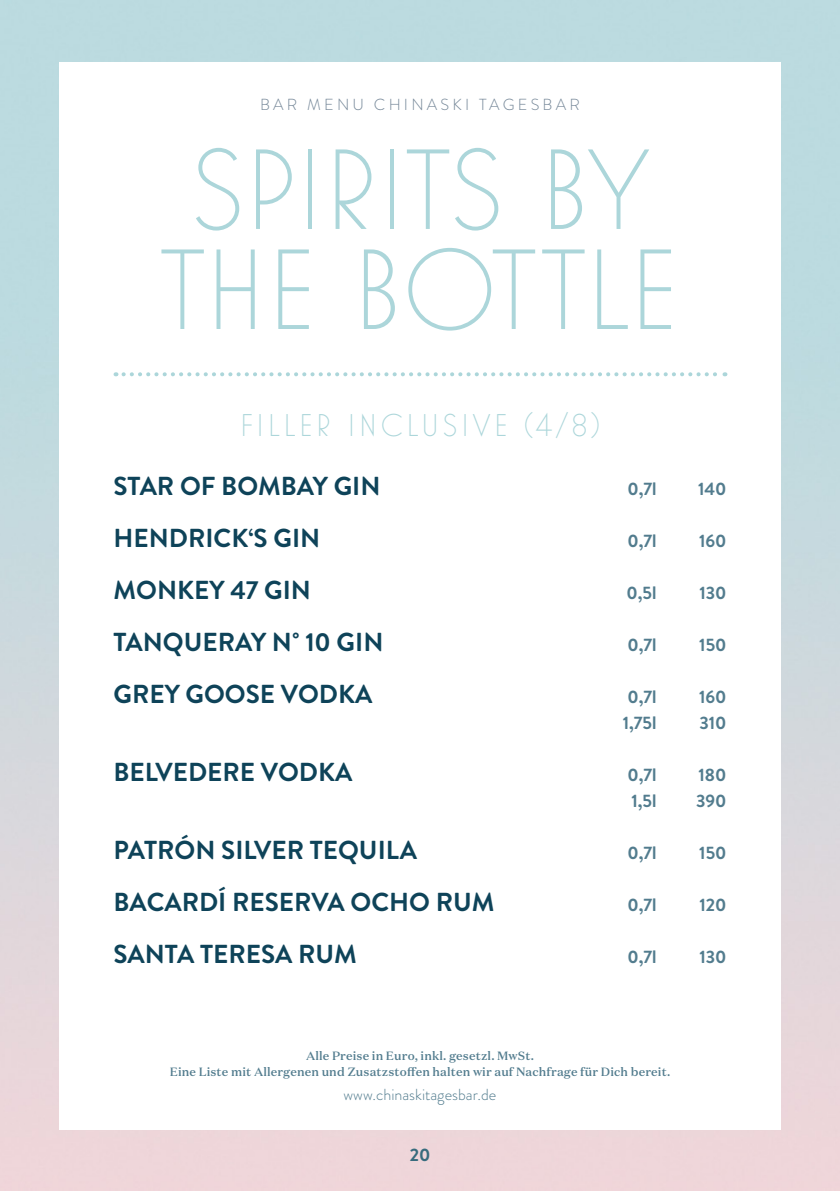
<style>
.page{position:relative;width:840px;height:1191px;background:#fff}
.page>*{position:absolute;margin:0;border:0;box-sizing:border-box;transform-origin:0 0}
.GRUPPE{font:300 116px "Mostra Nuova Alt D";letter-spacing:-.035em;color:#acd6da}
.TEILGRUPPE{font:300 32px "Mostra Nuova Alt D";letter-spacing:.085em;color:#acd6da}
.PRODUKT{font:700 26px "Brandon Grotesque";color:#0e4359}
.PREISE{font:700 18px "Brandon Grotesque";color:#527c8e}
.t1{font:700 18px "Brandon Grotesque";color:#376b7d}
.t2{font:300 16px "Brandon Grotesque";color:#527c8e}
.t3{font:300 16px "Brandon Grotesque";letter-spacing:.2em;color:#758798}
.t4{font:500 12px/16px "Domaine Text";letter-spacing:.01em;color:#527c8e;text-align:center}
</style>
<div class="page">
<svg style="left:123px;top:372px;width:602px;height:4px"></svg>
<p class="t3" style="left:260px;top:94px;width:321px">BAR MENU CHINASKI TAGESBAR</p>
<p class="GRUPPE" style="left:189px;top:123px;width:463px">SPIRITS BY</p>
<p class="GRUPPE" style="left:160px;top:223px;width:521px">THE BOTTLE</p>
<p class="TEILGRUPPE" style="left:239px;top:407px;width:362px">FILLER INCLUSIVE (4/8)</p>
<p class="PRODUKT" style="left:113px;top:467px;width:268px">STAR OF BOMBAY GIN</p>
<p class="PRODUKT" style="left:113px;top:519px;width:208px">HENDRICK‘S GIN</p>
<p class="PRODUKT" style="left:113px;top:571px;width:199px">MONKEY 47 GIN</p>
<p class="PRODUKT" style="left:113px;top:623px;width:271px">TANQUERAY N˚ 10 GIN</p>
<p class="PRODUKT" style="left:113px;top:675px;width:260px">GREY GOOSE VODKA</p>
<p class="PRODUKT" style="left:113px;top:753px;width:240px">BELVEDERE VODKA</p>
<p class="PRODUKT" style="left:113px;top:831px;width:305px">PATRÓN SILVER TEQUILA</p>
<p class="PRODUKT" style="left:113px;top:883px;width:382px">BACARDÍ RESERVA OCHO RUM</p>
<p class="PRODUKT" style="left:113px;top:935px;width:245px">SANTA TERESA RUM</p>
<p class="PREISE" style="left:627px;top:476px;width:30px">0,7l</p>
<p class="PREISE" style="left:627px;top:528px;width:30px">0,7l</p>
<p class="PREISE" style="left:626px;top:580px;width:31px">0,5l</p>
<p class="PREISE" style="left:627px;top:632px;width:30px">0,7l</p>
<p class="PREISE" style="left:627px;top:684px;width:30px">0,7l</p>
<p class="PREISE" style="left:622px;top:710px;width:35px">1,75l</p>
<p class="PREISE" style="left:627px;top:762px;width:30px">0,7l</p>
<p class="PREISE" style="left:631px;top:788px;width:26px">1,5l</p>
<p class="PREISE" style="left:627px;top:840px;width:30px">0,7l</p>
<p class="PREISE" style="left:627px;top:892px;width:30px">0,7l</p>
<p class="PREISE" style="left:627px;top:944px;width:30px">0,7l</p>
<p class="PREISE" style="left:697px;top:476px;width:30px">140</p>
<p class="PREISE" style="left:698px;top:528px;width:29px">160</p>
<p class="PREISE" style="left:699px;top:580px;width:29px">130</p>
<p class="PREISE" style="left:698px;top:632px;width:29px">150</p>
<p class="PREISE" style="left:698px;top:684px;width:29px">160</p>
<p class="PREISE" style="left:699px;top:710px;width:29px">310</p>
<p class="PREISE" style="left:698px;top:762px;width:29px">180</p>
<p class="PREISE" style="left:695px;top:788px;width:32px">390</p>
<p class="PREISE" style="left:698px;top:840px;width:29px">150</p>
<p class="PREISE" style="left:699px;top:892px;width:29px">120</p>
<p class="PREISE" style="left:699px;top:944px;width:29px">130</p>
<p class="t4" style="left:170px;top:1047px;width:501px">Alle Preise in Euro, inkl. gesetzl. MwSt.<br>Eine Liste mit Allergenen und Zusatzstoffen halten wir auf Nachfrage für Dich bereit.</p>
<p class="t2" style="left:343px;top:1083px;width:154px">www.chinaskitagesbar.de</p>
<p class="t1" style="left:409px;top:1142px;width:22px">20</p>
</div>
